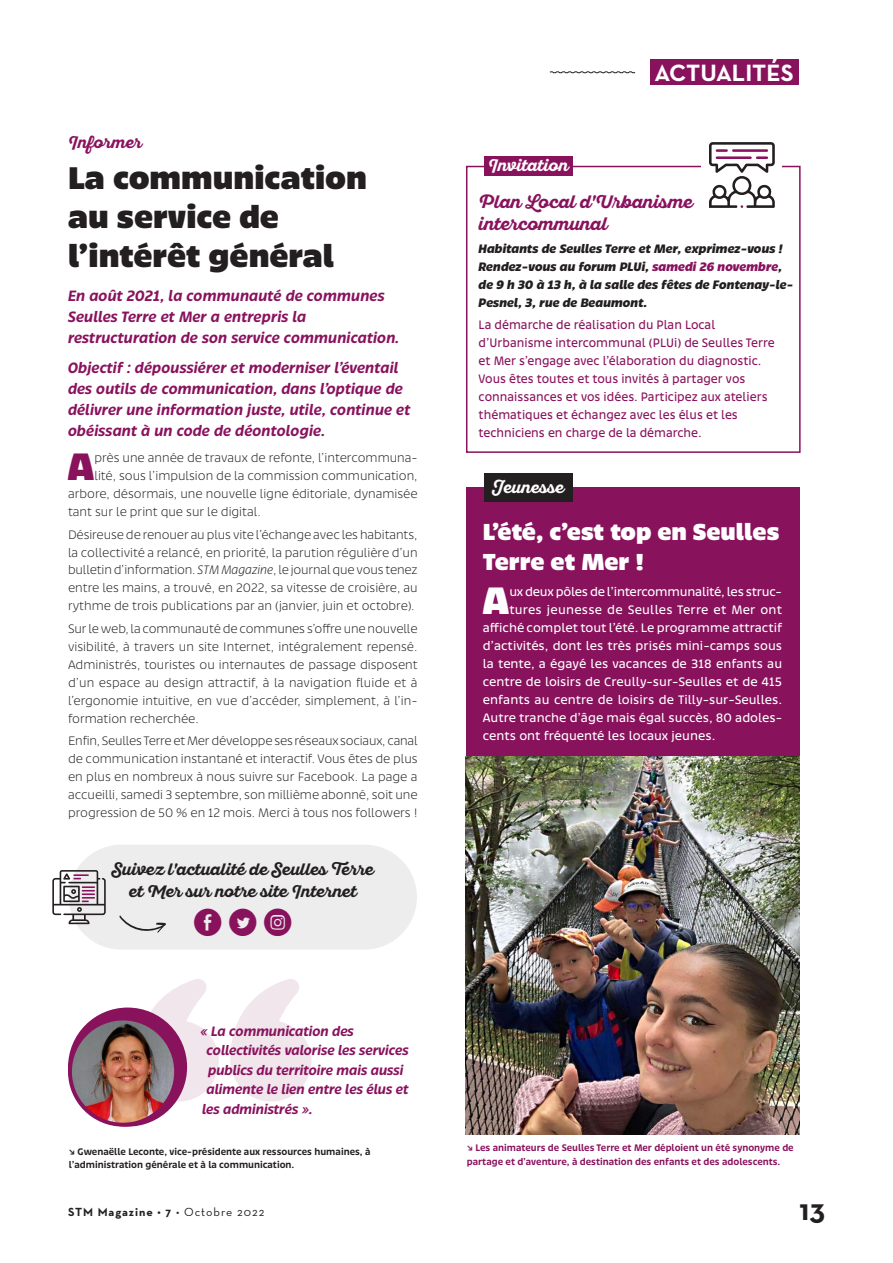
<style>
.page{position:relative;width:893px;height:1263px;background:#fff}
.page>*{position:absolute;margin:0;border:0;box-sizing:border-box;transform-origin:0 0}
.t1{font:900 42px "Bruna";color:#89125d}
.t2{font:900 42px "Bruna";color:#fff}
.t3{font:900 34.5px/39px "Bruna";color:#231f20}
.t4{font:700 30px "Neutra Text";color:#231f20}
.t5{font:27px "Social Media Circled";color:#89125d}
.t6{font:900 25.5px/30px "Bruna";color:#fff}
.t7{font:700 24px "Neutra Text";color:#fff}
.t8{font:18px/22.5px "Sant Elia Script Regular 5";color:#89125d}
.t9{font:italic 500 16.5px/21px "Bruna";color:#89125d}
.t10{font:16.5px/22.5px "Sant Elia Script Regular 5";color:#231f20;text-align:center}
.t11{font:16.5px "Sant Elia Script Regular 5";color:#fff}
.t12{font:16.5px "Sant Elia Script Regular 5";color:#89125d}
.t13{font:italic 500 15px "Bruna";letter-spacing:-.01em;color:#89125d}
.t14{font:300 13.5px/18px "Bruna";color:#231f20;text-align:justify}
.t15{font:13.5px "Bruna";color:#fff}
.t16{font:13.5px/18px "Bruna";color:#89125d;scale:.95 1}
.t17{font:italic 700 13.5px/18px "Bruna";color:#231f20}
.t18{font:13.5px "Bruna";letter-spacing:.02em;color:#fff}
.t19{font:700 12px "Neutra Text";letter-spacing:.08em;color:#231f20}
.t20{font:500 10.5px/13.5px "Bruna";color:#89125d;scale:.95 1}
.t21{font:500 10.5px/13.5px "Bruna";color:#231f20;scale:.95 1}
.s1{font-style:italic}
.s2{color:#89125d}
.s3{font-weight:400}
</style>
<div class="page">
<div style="left:650px;top:60px;width:149px;height:25px;background:#89125d"></div>
<svg style="left:549px;top:71px;width:87px;height:3px"></svg>
<div style="left:466px;top:487px;width:333px;height:330px;background:#89125d"></div>
<div style="left:484px;top:473px;width:89px;height:28px;background:#231f20"></div>
<img style="left:466px;top:757px;width:333px;height:377px">
<svg style="left:151px;top:979px;width:68px;height:127px"></svg>
<svg style="left:230px;top:979px;width:82px;height:123px"></svg>
<div style="left:68px;top:1007px;width:119px;height:119px;background:#89125d;border-radius:50%"></div>
<img style="left:70px;top:1018px;width:106px;height:107px;border-radius:53px">
<div style="left:68px;top:1016px;width:110px;height:110px;border:4px solid #89125d;border-radius:50%"></div>
<div style="left:466px;top:166px;width:335px;height:287px;border:2px solid #89125d"></div>
<div style="left:484px;top:156px;width:89px;height:20px;background:#89125d"></div>
<div style="left:702px;top:136px;width:80px;height:78px;background:#fff"></div>
<svg style="left:709px;top:142px;width:66px;height:66px"></svg>
<div style="left:69px;top:845px;width:348px;height:104px;background:#ededee;border-radius:52px"></div>
<svg style="left:52px;top:870px;width:54px;height:54px"></svg>
<svg style="left:119px;top:915px;width:47px;height:18px"></svg>
<p class="t12" style="left:68px;top:132px;width:75px">Informer</p>
<h2 class="t3" style="left:68px;top:156px;width:301px">La communication au service de l’intérêt général</h2>
<p class="t9" style="left:68px;top:284px;width:333px">En août 2021, la communauté de communes<br>Seulles Terre et Mer a entrepris la restructuration de son service communication.</p>
<p class="t9" style="left:68px;top:356px;width:344px">Objectif : dépoussiérer et moderniser l’éventail des outils de communication, dans l’optique de délivrer une information juste, utile, continue et obéissant à un code de déontologie.</p>
<h1 class="t1" style="left:68px;top:436px;width:28px">A</h1>
<p class="t14" style="left:94px;top:448px;width:325px">près une année de travaux de refonte, l’intercommuna-</p>
<p class="t14" style="left:94px;top:466px;width:325px">lité, sous l’impulsion de la commission communication,</p>
<p class="t14" style="left:68px;top:484px;width:351px">arbore, désormais, une nouvelle ligne éditoriale, dynamisée</p>
<p class="t14" style="left:68px;top:502px;width:194px">tant sur le print que sur le digital.</p>
<p class="t14" style="left:68px;top:525px;width:351px">Désireuse de renouer au plus vite l’échange avec les habitants, la collectivité a relancé, en priorité, la parution régulière d’un bulletin d’information. <span class="s1">STM Magazine</span>, le journal que vous tenez entre les mains, a trouvé, en 2022, sa vitesse de croisière, au rythme de trois publications par an (janvier, juin et octobre).</p>
<p class="t14" style="left:68px;top:619px;width:351px">Sur le web, la communauté de communes s’offre une nouvelle visibilité, à travers un site Internet, intégralement repensé.<br>Administrés, touristes ou internautes de passage disposent d’un espace au design attractif, à la navigation fluide et à l’ergonomie intuitive, en vue d’accéder, simplement, à l’in&shy;formation recherchée.</p>
<p class="t14" style="left:68px;top:731px;width:351px">Enfin, Seulles Terre et Mer développe ses réseaux sociaux, canal de communication instantané et interactif. Vous êtes de plus en plus en nombreux à nous suivre sur Facebook. La page a accueilli, samedi 3 septembre, son millième abonné, soit une progression de 50 % en 12 mois. Merci à tous nos followers !</p>
<p class="t10" style="left:112px;top:858px;width:264px">Suivez l'actualité de Seulles Terre et Mer sur notre site Internet</p>
<h3 class="t5" style="left:194px;top:908px;width:100px">E D Q</h3>
<p class="t13" style="left:201px;top:1020px;width:155px">« La communication des</p>
<p class="t13" style="left:207px;top:1040px;width:204px">collectivités valorise les services</p>
<p class="t13" style="left:208px;top:1059px;width:197px">publics du territoire mais aussi</p>
<p class="t13" style="left:207px;top:1079px;width:204px">alimente le lien entre les élus et</p>
<p class="t13" style="left:202px;top:1098px;width:112px">les administrés ».</p>
<p class="t21" style="left:69px;top:1144px;width:319px">↘ Gwenaëlle Leconte, vice-présidente aux ressources humaines, à l’administration générale et à la communication.</p>
<p class="t11" style="left:488px;top:156px;width:82px">Invitation</p>
<h3 class="t7" style="left:655px;top:57px;width:141px">ACTUALITÉS</h3>
<h3 class="t8" style="left:479px;top:190px;width:216px">Plan Local d'Urbanisme intercommunal</h3>
<p class="t17" style="left:479px;top:238px;width:316px">Habitants de Seulles Terre et Mer, exprimez-vous !<br>Rendez-vous au forum PLUi, <span class="s2">samedi 26 novembre</span>, de 9 h 30 à 13 h, à la salle des fêtes de Fontenay-le-Pesnel, 3, rue de Beaumont.</p>
<p class="t16" style="left:479px;top:315px;width:313px">La démarche de réalisation du Plan Local d’Urbanisme intercommunal (PLUi) de Seulles Terre et Mer s’engage avec l’élaboration du diagnostic.<br>Vous êtes toutes et tous invités à partager vos connaissances et vos idées. Participez aux ateliers thématiques et échangez avec les élus et les techniciens en charge de la démarche.</p>
<p class="t11" style="left:492px;top:477px;width:73px">Jeunesse</p>
<h3 class="t6" style="left:483px;top:514px;width:298px">L’été, c’est top en Seulles<br>Terre et Mer !</h3>
<h1 class="t2" style="left:482px;top:570px;width:28px">A</h1>
<p class="t15" style="left:509px;top:583px;width:274px">ux deux pôles de l’intercommunalité, les struc-</p>
<p class="t18" style="left:509px;top:601px;width:274px">tures jeunesse de Seulles Terre et Mer ont</p>
<p class="t15" style="left:483px;top:619px;width:301px">affiché complet tout l’été. Le programme attractif</p>
<p class="t15" style="left:483px;top:637px;width:301px">d’activités, dont les très prisés mini-camps sous</p>
<p class="t15" style="left:483px;top:655px;width:301px">la tente, a égayé les vacances de 318 enfants au</p>
<p class="t15" style="left:483px;top:673px;width:301px">centre de loisirs de Creully-sur-Seulles et de 415</p>
<p class="t15" style="left:483px;top:691px;width:299px">enfants au centre de loisirs de Tilly-sur-Seulles.</p>
<p class="t15" style="left:483px;top:709px;width:301px">Autre tranche d’âge mais égal succès, 80 adoles-</p>
<p class="t15" style="left:483px;top:727px;width:232px">cents ont fréquenté les locaux jeunes.</p>
<p class="t20" style="left:467px;top:1140px;width:346px">↘ Les animateurs de Seulles Terre et Mer déploient un été synonyme de partage et d’aventure, à destination des enfants et des adolescents.</p>
<p class="t19" style="left:68px;top:1204px;width:198px">STM Magazine • 7 <span class="s3">• Octobre 2022</span></p>
<h3 class="t4" style="left:799px;top:1191px;width:27px">13</h3>
</div>
